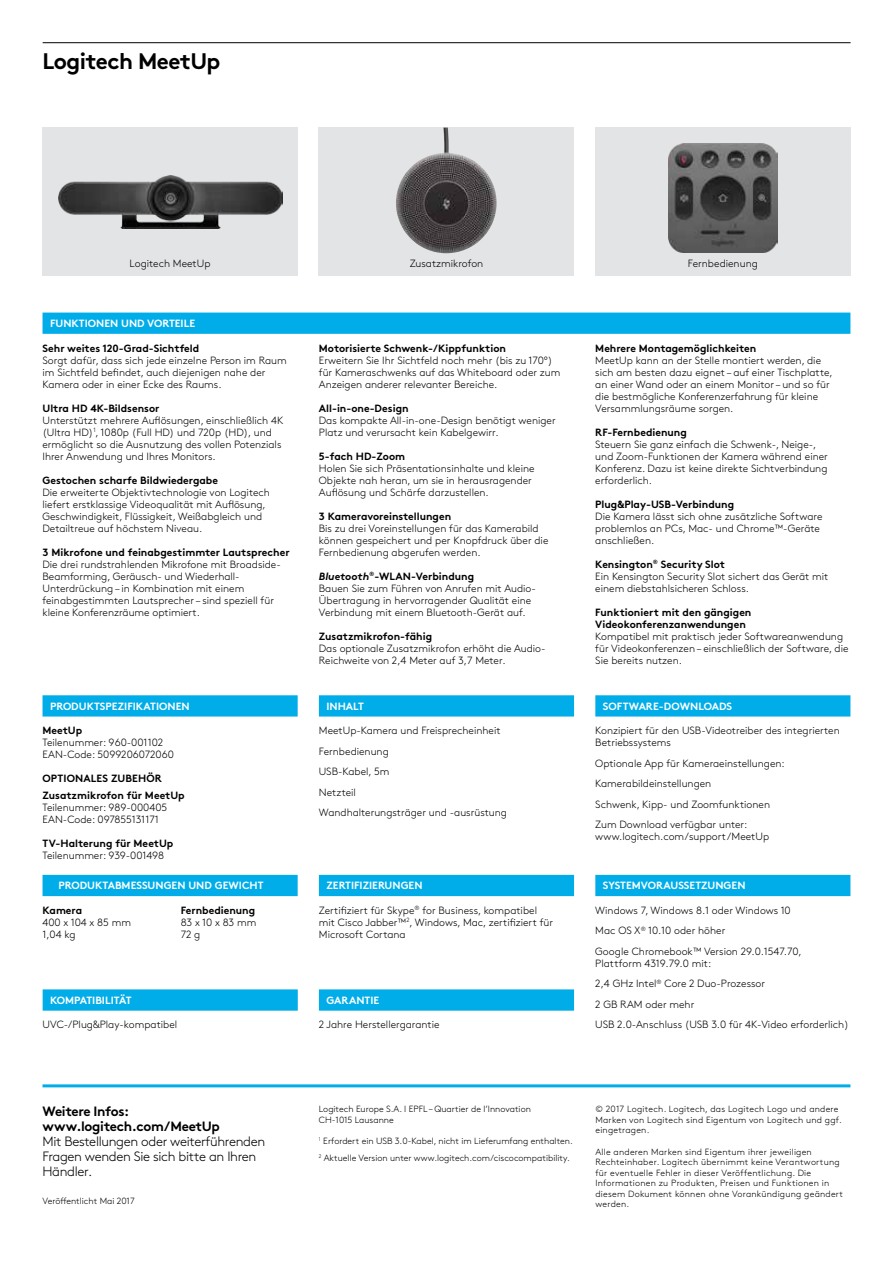
<style>
.page{position:relative;width:893px;height:1263px;background:#fff}
.page>*{position:absolute;margin:0;border:0;box-sizing:border-box;transform-origin:0 0}
.t1{font:700 22.5px "Brown Pro";letter-spacing:-.025em;color:#000}
.t2{font:300 13.5px/15px "Brown Pro";letter-spacing:-.025em;color:#000}
.t3{font:700 13.5px/15px "Brown Pro";letter-spacing:-.025em;color:#000}
.t4{font:300 10.5px/12px "Brown Pro";color:#000}
.t5{font:700 10.5px/16.2px "Brown Pro";color:#000}
.t6{font:700 10.5px "Brown Pro";color:#fff}
.t7{font:300 9px/10.5px "Brown Pro";letter-spacing:.025em;color:#000}
.t8{font:300 9px/10.5px "Brown Pro";color:#000}
.s1{font-weight:700;font-style:italic}
.s2{font-weight:700}
</style>
<div class="page">
<div style="left:319px;top:875px;width:255px;height:21px;background:#00ade9"></div>
<div style="left:319px;top:989px;width:255px;height:22px;background:#00ade9"></div>
<div style="left:43px;top:989px;width:255px;height:22px;background:#00ade9"></div>
<hr style="left:43px;top:42px;width:808px;height:1px;background:#000">
<hr style="left:43px;top:1084px;width:807px;height:3px;background:#00ade9">
<div style="left:595px;top:875px;width:255px;height:21px;background:#00ade9"></div>
<div style="left:595px;top:695px;width:255px;height:21px;background:#00ade9"></div>
<div style="left:319px;top:695px;width:255px;height:21px;background:#00ade9"></div>
<div style="left:43px;top:695px;width:255px;height:21px;background:#00ade9"></div>
<div style="left:43px;top:875px;width:255px;height:21px;background:#00ade9"></div>
<div style="left:43px;top:313px;width:807px;height:21px;background:#00ade9"></div>
<div style="left:43px;top:128px;width:255px;height:148px;background:#e3e4e6"></div>
<img style="left:58px;top:175px;width:224px;height:54px">
<div style="left:319px;top:128px;width:255px;height:148px;background:#e3e4e6"></div>
<img style="left:396px;top:128px;width:101px;height:125px">
<div style="left:595px;top:128px;width:255px;height:148px;background:#e3e4e6"></div>
<img style="left:669px;top:143px;width:108px;height:109px">
<h1 class="t1" style="left:43px;top:42px;width:179px">Logitech MeetUp</h1>
<p class="t4" style="left:130px;top:257px;width:82px">Logitech MeetUp</p>
<p class="t4" style="left:410px;top:257px;width:75px">Zusatzmikrofon</p>
<p class="t4" style="left:688px;top:257px;width:71px">Fernbedienung</p>
<p class="t6" style="left:50px;top:315px;width:147px">FUNKTIONEN UND VORTEILE</p>
<p class="t5" style="left:43px;top:339px;width:158px">Sehr weites 120-Grad-Sichtfeld</p>
<p class="t4" style="left:43px;top:353px;width:246px">Sorgt dafür, dass sich jede einzelne Person im Raum im Sichtfeld befindet, auch diejenigen nahe der<br>Kamera oder in einer Ecke des Raums.</p>
<p class="t5" style="left:43px;top:399px;width:118px">Ultra HD 4K-Bildsensor</p>
<p class="t4" style="left:43px;top:413px;width:242px">Unterstützt mehrere Auflösungen, einschließlich 4K (Ultra HD)<sup>1</sup>, 1080p (Full HD) und 720p (HD), und ermöglicht so die Ausnutzung des vollen Potenzials Ihrer Anwendung und Ihres Monitors.</p>
<p class="t5" style="left:43px;top:471px;width:177px">Gestochen scharfe Bildwiedergabe</p>
<p class="t4" style="left:43px;top:485px;width:229px">Die erweiterte Objektivtechnologie von Logitech liefert erstklassige Videoqualität mit Auflösung, Geschwindigkeit, Flüssigkeit, Weißabgleich und Detailtreue auf höchstem Niveau.</p>
<p class="t5" style="left:43px;top:543px;width:249px">3 Mikrofone und feinabgestimmter Lautsprecher</p>
<p class="t4" style="left:43px;top:557px;width:240px">Die drei rundstrahlenden Mikrofone mit Broadside-Beamforming, Geräusch- und Wiederhall-Unterdrückung – in Kombination mit einem feinabgestimmten Lautsprecher – sind speziell für kleine Konferenzräume optimiert.</p>
<p class="t6" style="left:50px;top:697px;width:141px">PRODUKTSPEZIFIKATIONEN</p>
<p class="t5" style="left:43px;top:721px;width:41px">MeetUp</p>
<p class="t4" style="left:43px;top:736px;width:133px">Teilenummer: 960-001102<br>EAN-Code: 5099206072060</p>
<p class="t5" style="left:43px;top:769px;width:144px">OPTIONALES ZUBEHÖR<br>Zusatzmikrofon für MeetUp</p>
<p class="t4" style="left:43px;top:800px;width:126px">Teilenummer: 989-000405<br>EAN-Code: 097855131171</p>
<p class="t5" style="left:43px;top:834px;width:132px">TV-Halterung für MeetUp</p>
<p class="t4" style="left:43px;top:848px;width:123px">Teilenummer: 939-001498</p>
<p class="t6" style="left:59px;top:877px;width:206px">PRODUKTABMESSUNGEN UND GEWICHT</p>
<p class="t5" style="left:43px;top:901px;width:41px">Kamera</p>
<p class="t4" style="left:43px;top:915px;width:90px">400 x 104 x 85 mm<br>1,04 kg</p>
<p class="t5" style="left:181px;top:901px;width:76px">Fernbedienung</p>
<p class="t4" style="left:181px;top:915px;width:77px">83 x 10 x 83 mm<br>72 g</p>
<p class="t6" style="left:50px;top:991px;width:83px">KOMPATIBILITÄT</p>
<p class="t4" style="left:43px;top:1018px;width:136px">UVC-/Plug&amp;Play-kompatibel</p>
<p class="t5" style="left:319px;top:339px;width:189px">Motorisierte Schwenk-/Kippfunktion</p>
<p class="t4" style="left:319px;top:353px;width:243px">Erweitern Sie Ihr Sichtfeld noch mehr (bis zu 170°) für Kameraschwenks auf das Whiteboard oder zum<br>Anzeigen anderer relevanter Bereiche.</p>
<p class="t5" style="left:319px;top:399px;width:91px">All-in-one-Design</p>
<p class="t4" style="left:319px;top:413px;width:238px">Das kompakte All-in-one-Design benötigt weniger<br>Platz und verursacht kein Kabelgewirr.</p>
<p class="t5" style="left:319px;top:447px;width:88px">5-fach HD-Zoom</p>
<p class="t4" style="left:319px;top:461px;width:217px">Holen Sie sich Präsentationsinhalte und kleine<br>Objekte nah heran, um sie in herausragender<br>Auflösung und Schärfe darzustellen.</p>
<p class="t5" style="left:319px;top:507px;width:134px">3 Kameravoreinstellungen</p>
<p class="t4" style="left:319px;top:521px;width:231px">Bis zu drei Voreinstellungen für das Kamerabild können gespeichert und per Knopfdruck über die<br>Fernbedienung abgerufen werden.</p>
<p class="t4" style="left:319px;top:569px;width:218px"><span class="s1">Bluetooth</span><sup>®</sup><span class="s2">-WLAN-Verbindung<br></span>Bauen Sie zum Führen von Anrufen mit Audio-Übertragung in hervorragender Qualität eine Verbindung mit einem Bluetooth-Gerät auf.</p>
<p class="t5" style="left:319px;top:627px;width:115px">Zusatzmikrofon-fähig</p>
<p class="t4" style="left:319px;top:641px;width:228px">Das optionale Zusatzmikrofon erhöht die Audio-<br>Reichweite von 2,4 Meter auf 3,7 Meter.</p>
<p class="t6" style="left:326px;top:697px;width:39px">INHALT</p>
<p class="t4" style="left:319px;top:720px;width:190px;line-height:20.5px">MeetUp-Kamera und Freisprecheinheit<br>Fernbedienung<br>USB-Kabel, 5m<br>Netzteil<br>Wandhalterungsträger und -ausrüstung</p>
<p class="t6" style="left:326px;top:877px;width:98px">ZERTIFIZIERUNGEN</p>
<p class="t4" style="left:319px;top:903px;width:236px">Zertifiziert für Skype<sup>®</sup> for Business, kompatibel mit Cisco Jabber™<sup>2</sup>, Windows, Mac, zertifiziert für<br>Microsoft Cortana</p>
<p class="t6" style="left:326px;top:991px;width:54px">GARANTIE</p>
<p class="t4" style="left:319px;top:1018px;width:122px">2 Jahre Herstellergarantie</p>
<p class="t5" style="left:595px;top:339px;width:163px">Mehrere Montagemöglichkeiten</p>
<p class="t4" style="left:595px;top:353px;width:239px">MeetUp kann an der Stelle montiert werden, die sich am besten dazu eignet – auf einer Tischplatte, an einer Wand oder an einem Monitor – und so für die bestmögliche Konferenzerfahrung für kleine Versammlungsräume sorgen.</p>
<p class="t5" style="left:595px;top:423px;width:93px">RF-Fernbedienung</p>
<p class="t4" style="left:595px;top:437px;width:234px">Steuern Sie ganz einfach die Schwenk-, Neige-, und Zoom-Funktionen der Kamera während einer Konferenz. Dazu ist keine direkte Sichtverbindung erforderlich.</p>
<p class="t5" style="left:595px;top:495px;width:140px">Plug&amp;Play-USB-Verbindung</p>
<p class="t4" style="left:595px;top:509px;width:229px">Die Kamera lässt sich ohne zusätzliche Software problemlos an PCs, Mac- und Chrome™-Geräte anschließen.</p>
<p class="t4" style="left:595px;top:557px;width:235px"><span class="s2">Kensington</span><sup>®</sup> <span class="s2">Security Slot<br></span>Ein Kensington Security Slot sichert das Gerät mit einem diebstahlsicheren Schloss.</p>
<p class="t5" style="left:595px;top:605px;width:158px;line-height:12px">Funktioniert mit den gängigen<br>Videokonferenzanwendungen</p>
<p class="t4" style="left:595px;top:629px;width:255px">Kompatibel mit praktisch jeder Softwareanwendung für Videokonferenzen – einschließlich der Software, die<br>Sie bereits nutzen.</p>
<p class="t6" style="left:603px;top:697px;width:131px">SOFTWARE-DOWNLOADS</p>
<p class="t4" style="left:595px;top:724px;width:246px">Konzipiert für den USB-Videotreiber des integrierten<br>Betriebssystems</p>
<p class="t4" style="left:595px;top:752px;width:191px;line-height:20.5px">Optionale App für Kameraeinstellungen:<br>Kamerabildeinstellungen<br>Schwenk, Kipp- und Zoomfunktionen Zum Download verfügbar unter:</p>
<p class="t4" style="left:595px;top:830px;width:175px">www.logitech.com/support/MeetUp</p>
<p class="t6" style="left:603px;top:877px;width:144px">SYSTEMVORAUSSETZUNGEN</p>
<p class="t4" style="left:595px;top:899px;width:208px;line-height:20.5px">Windows 7, Windows 8.1 oder Windows 10<br>Mac OS X<sup>®</sup> 10.10 oder höher<br>Google Chromebook™ Version 29.0.1547.70,</p>
<p class="t4" style="left:595px;top:952px;width:255px;line-height:20.5px">Plattform 4319.79.0 mit:<br>2,4 GHz Intel<sup>®</sup> Core 2 Duo-Prozessor<br>2 GB RAM oder mehr<br>USB 2.0-Anschluss (USB 3.0 für 4K-Video erforderlich)</p>
<p class="t3" style="left:43px;top:1102px;width:179px">Weitere Infos: www.logitech.com/MeetUp</p>
<p class="t2" style="left:43px;top:1133px;width:224px">Mit Bestellungen oder weiterführenden<br>Fragen wenden Sie sich bitte an Ihren<br>Händler.</p>
<p class="t8" style="left:43px;top:1195px;width:94px">Veröffentlicht Mai 2017</p>
<p class="t8" style="left:319px;top:1103px;width:213px">Logitech Europe S.A. I EPFL – Quartier de l’Innovation<br>CH-1015 Lausanne</p>
<p class="t8" style="left:319px;top:1132px;width:255px;line-height:17.2px"><sup>1</sup> Erfordert ein USB 3.0-Kabel, nicht im Lieferumfang enthalten.<br><sup>2</sup> Aktuelle Version unter www.logitech.com/ciscocompatibility.</p>
<p class="t7" style="left:595px;top:1103px;width:248px">© 2017 Logitech. Logitech, das Logitech Logo und andere<br>Marken von Logitech sind Eigentum von Logitech und ggf. eingetragen.</p>
<p class="t7" style="left:595px;top:1146px;width:249px">Alle anderen Marken sind Eigentum ihrer jeweiligen Rechteinhaber. Logitech übernimmt keine Verantwortung für eventuelle Fehler in dieser Veröffentlichung. Die Informationen zu Produkten, Preisen und Funktionen in diesem Dokument können ohne Vorankündigung geändert werden.</p>
</div>
